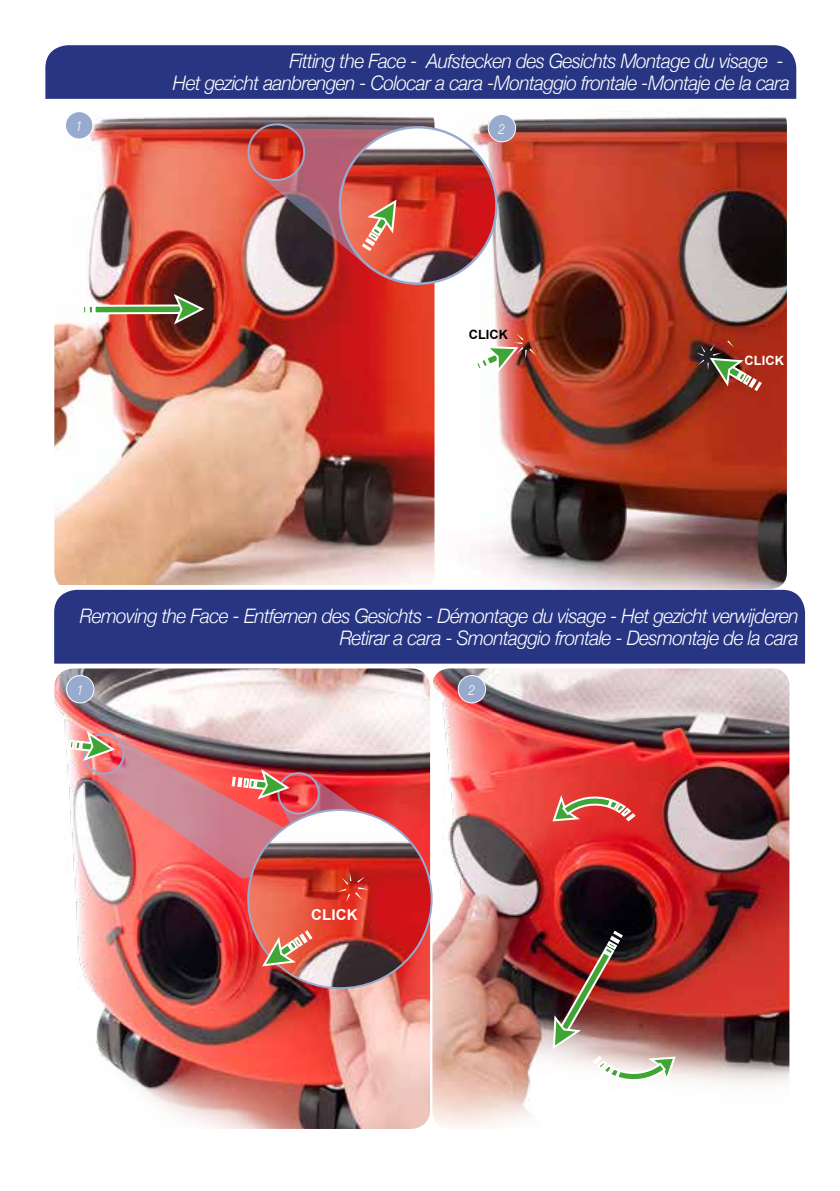
<style>
.page{position:relative;width:840px;height:1191px;background:#fff}
.page>*{position:absolute;margin:0;border:0;box-sizing:border-box;transform-origin:0 0}
.t1{font:italic 300 20px/22px "Helvetica Neue";letter-spacing:-.03em;color:#fff;scale:.95 1}
.t2{font:700 15px "Arial";letter-spacing:.01em;color:#fff}
.t3{font:italic 300 14px "Helvetica Neue";color:#fff;scale:.85 1}
.t4{font:700 12.8px "Arial";letter-spacing:.01em;color:#000}
.t5{font:700 12.8px "Arial";letter-spacing:.01em;color:#fff}
</style>
<div class="page">
<div style="left:45px;top:45px;width:750px;height:54px;background:#283583"></div>
<div style="left:54px;top:590px;width:750px;height:73px;background:#283583"></div>
<img style="left:54px;top:113px;width:380px;height:472px">
<img style="left:437px;top:117px;width:349px;height:472px">
<img style="left:340px;top:127px;width:156px;height:157px;border-radius:78px">
<div style="left:95px;top:305px;width:90px;height:8px;background:#3fa535"></div>
<div style="left:94px;top:304px;width:92px;height:10px;border:2px solid #fff"></div>
<svg style="left:74px;top:306px;width:19px;height:8px"></svg>
<svg style="left:171px;top:292px;width:35px;height:33px"></svg>
<img style="left:244px;top:121px;width:180px;height:148px">
<img style="left:462px;top:334px;width:74px;height:43px">
<img style="left:696px;top:340px;width:66px;height:52px">
<img style="left:432px;top:668px;width:357px;height:461px">
<img style="left:54px;top:668px;width:376px;height:461px">
<img style="left:248px;top:810px;width:183px;height:178px">
<svg style="left:550px;top:795px;width:86px;height:28px"></svg>
<img style="left:551px;top:929px;width:125px;height:153px">
<img style="left:56px;top:728px;width:357px;height:174px">
<svg style="left:260px;top:928px;width:54px;height:39px"></svg>
<div style="left:65px;top:112px;width:28px;height:27px;background:#99aacf;border-radius:50%"></div>
<div style="left:65px;top:111px;width:28px;height:28px;border:1px solid #fff;border-radius:50%"></div>
<div style="left:488px;top:114px;width:27px;height:28px;background:#99aacf;border-radius:50%"></div>
<div style="left:487px;top:114px;width:29px;height:28px;border:1px solid #fff;border-radius:50%"></div>
<div style="left:67px;top:675px;width:27px;height:28px;background:#99aacf;border-radius:50%"></div>
<div style="left:66px;top:675px;width:28px;height:28px;border:1px solid #fff;border-radius:50%"></div>
<div style="left:458px;top:675px;width:27px;height:28px;background:#99aacf;border-radius:50%"></div>
<div style="left:457px;top:675px;width:29px;height:28px;border:1px solid #fff;border-radius:50%"></div>
<p class="t1" style="left:173px;top:49px;width:650px;text-indent:117px">Fitting the Face - Aufstecken des Gesichts Montage du visage -<br>Het gezicht aanbrengen - Colocar a cara -Montaggio frontale -Montaje de la cara</p>
<p class="t3" style="left:76px;top:115px;width:9px">1</p>
<p class="t3" style="left:498px;top:118px;width:9px">2</p>
<p class="t4" style="left:468px;top:325px;width:41px">CLICK</p>
<p class="t5" style="left:744px;top:352px;width:41px">CLICK</p>
<p class="t1" style="left:80px;top:603px;width:757px;text-align:right">Removing the Face - Entfernen des Gesichts - Démontage du visage - Het gezicht verwijderen<br>Retirar a cara - Smontaggio frontale - Desmontaje de la cara</p>
<p class="t3" style="left:77px;top:679px;width:9px">1</p>
<p class="t3" style="left:468px;top:679px;width:9px">2</p>
<p class="t2" style="left:311px;top:905px;width:48px">CLICK</p>
</div>
